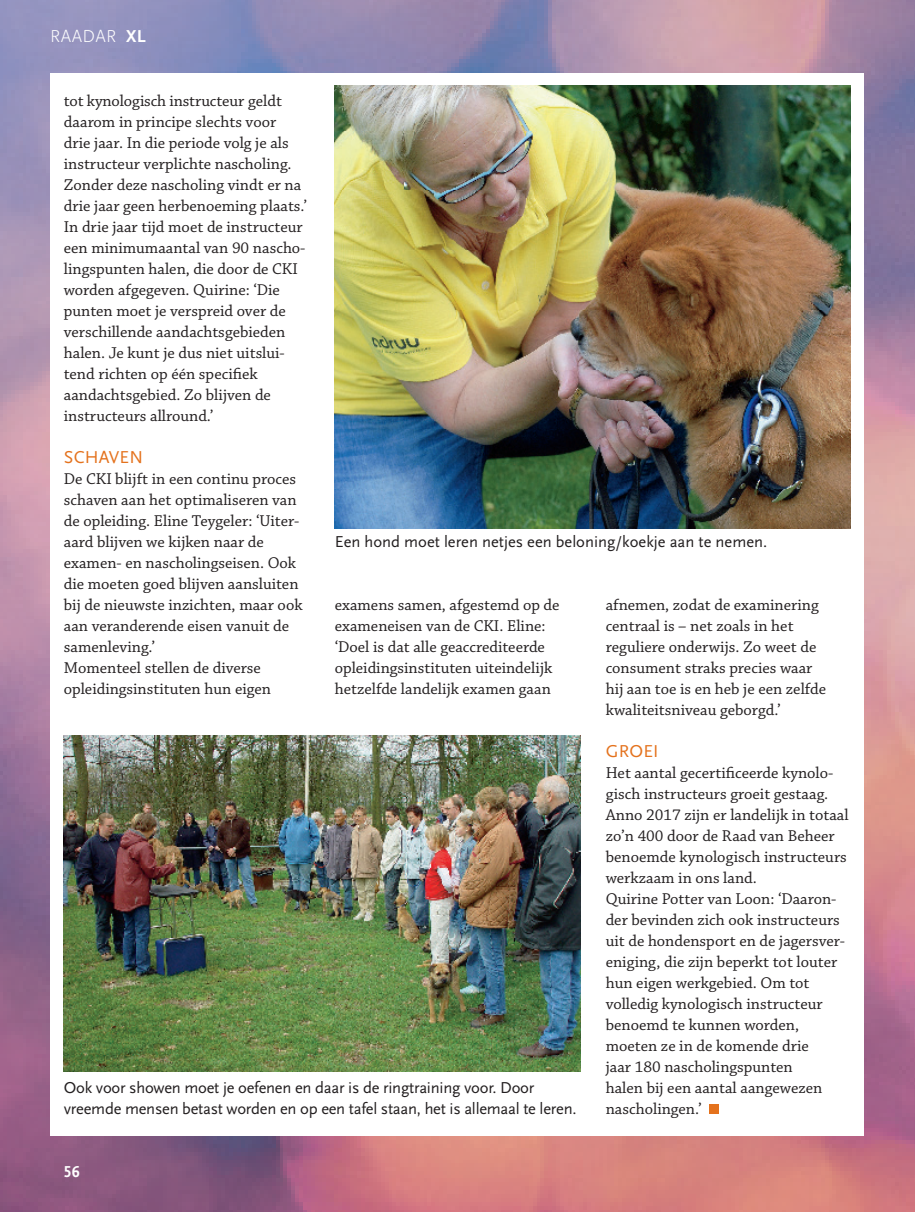
<style>
.page{position:relative;width:915px;height:1212px;background:#fff}
.page>*{position:absolute;margin:0;border:0;box-sizing:border-box;transform-origin:0 0}
.Tussenkop{font:18px "Scala Sans Pro";letter-spacing:.01em;color:#e4721d}
.t1{font:300 18px "Scala Sans Pro";letter-spacing:.02em;color:#fff}
.Plt{font:16.5px/21px "Chaparral Pro";color:#231f20}
.Bijschrift{font:16.5px/21px "Scala Sans Pro";letter-spacing:-.015em;color:#231f20}
.t2{font:700 16.5px "Scala Sans Pro";color:#fff;scale:.95 1}
.s1{font-weight:700}
</style>
<div class="page">
<img style="left:0;top:0;width:914px;height:1212px">
<div style="left:50px;top:73px;width:813px;height:1062px;background:#fff"></div>
<img style="left:64px;top:736px;width:516px;height:336px">
<img style="left:334px;top:85px;width:516px;height:443px">
<div style="left:708px;top:1104px;width:10px;height:10px;background:#e4721d"></div>
<p class="t1" style="left:50px;top:26px;width:97px">RAADAR <span class="s1">XL</span></p>
<p class="Plt" style="left:64px;top:90px;width:219px">tot kynologisch instructeur geldt daarom in principe slechts voor</p>
<p class="Plt" style="left:64px;top:132px;width:245px">drie jaar. In die periode volg je als instructeur verplichte nascholing.<br>Zonder deze nascholing vindt er na drie jaar geen herbenoeming plaats.’ In drie jaar tijd moet de instructeur een minimumaantal van 90 nascho&shy;lingspunten halen, die door de CKI worden afgegeven. Quirine: ‘Die punten moet je verspreid over de verschillende aandachtsgebieden halen. Je kunt je dus niet uitslui&shy;tend richten op één specifiek aandachtsgebied. Zo blijven de instructeurs allround.’</p>
<p class="Tussenkop" style="left:64px;top:446px;width:81px">SCHAVEN</p>
<p class="Plt" style="left:64px;top:468px;width:240px">De CKI blijft in een continu proces schaven aan het optimaliseren van de opleiding. Eline Teygeler: ‘Uiter&shy;aard blijven we kijken naar de examen- en nascholingseisen. Ook die moeten goed blijven aansluiten bij de nieuwste inzichten, maar ook aan veranderende eisen vanuit de samenleving.’</p>
<p class="Plt" style="left:64px;top:657px;width:198px">Momenteel stellen de diverse</p>
<p class="Plt" style="left:64px;top:678px;width:209px">opleidingsinstituten hun eigen</p>
<p class="Bijschrift" style="left:334px;top:531px;width:434px">Een hond moet leren netjes een beloning/koekje aan te nemen.</p>
<p class="Plt" style="left:334px;top:594px;width:226px">examens samen, afgestemd op de exameneisen van de CKI. Eline: ‘Doel is dat alle geaccrediteerde opleidingsinstituten uiteindelijk hetzelfde landelijk examen gaan</p>
<p class="Plt" style="left:605px;top:594px;width:214px">afnemen, zodat de examinering centraal is – net zoals in het</p>
<p class="Plt" style="left:605px;top:636px;width:212px">reguliere onderwijs. Zo weet de consument straks precies waar</p>
<p class="Plt" style="left:605px;top:678px;width:222px">hij aan toe is en heb je een zelfde kwaliteitsniveau geborgd.’</p>
<p class="Tussenkop" style="left:605px;top:740px;width:54px">GROEI</p>
<p class="Plt" style="left:605px;top:762px;width:244px">Het aantal gecertificeerde kynolo&shy;gisch instructeurs groeit gestaag.<br>Anno 2017 zijn er landelijk in totaal zo’n 400 door de Raad van Beheer benoemde kynologisch instructeurs werkzaam in ons land.</p>
<p class="Plt" style="left:605px;top:888px;width:241px">Quirine Potter van Loon: ‘Daaron&shy;der bevinden zich ook instructeurs uit de hondensport en de jagersver&shy;eniging, die zijn beperkt tot louter hun eigen werkgebied. Om tot volledig kynologisch instructeur benoemd te kunnen worden, moeten ze in de komende drie</p>
<p class="Plt" style="left:605px;top:1056px;width:188px">jaar 180 nascholingspunten</p>
<p class="Plt" style="left:605px;top:1077px;width:218px">halen bij een aantal aangewezen nascholingen.’</p>
<p class="Bijschrift" style="left:64px;top:1077px;width:514px">Ook voor showen moet je oefenen en daar is de ringtraining voor. Door vreemde mensen betast worden en op een tafel staan, het is allemaal te leren.</p>
<p class="t2" style="left:64px;top:1161px;width:18px">56</p>
</div>
